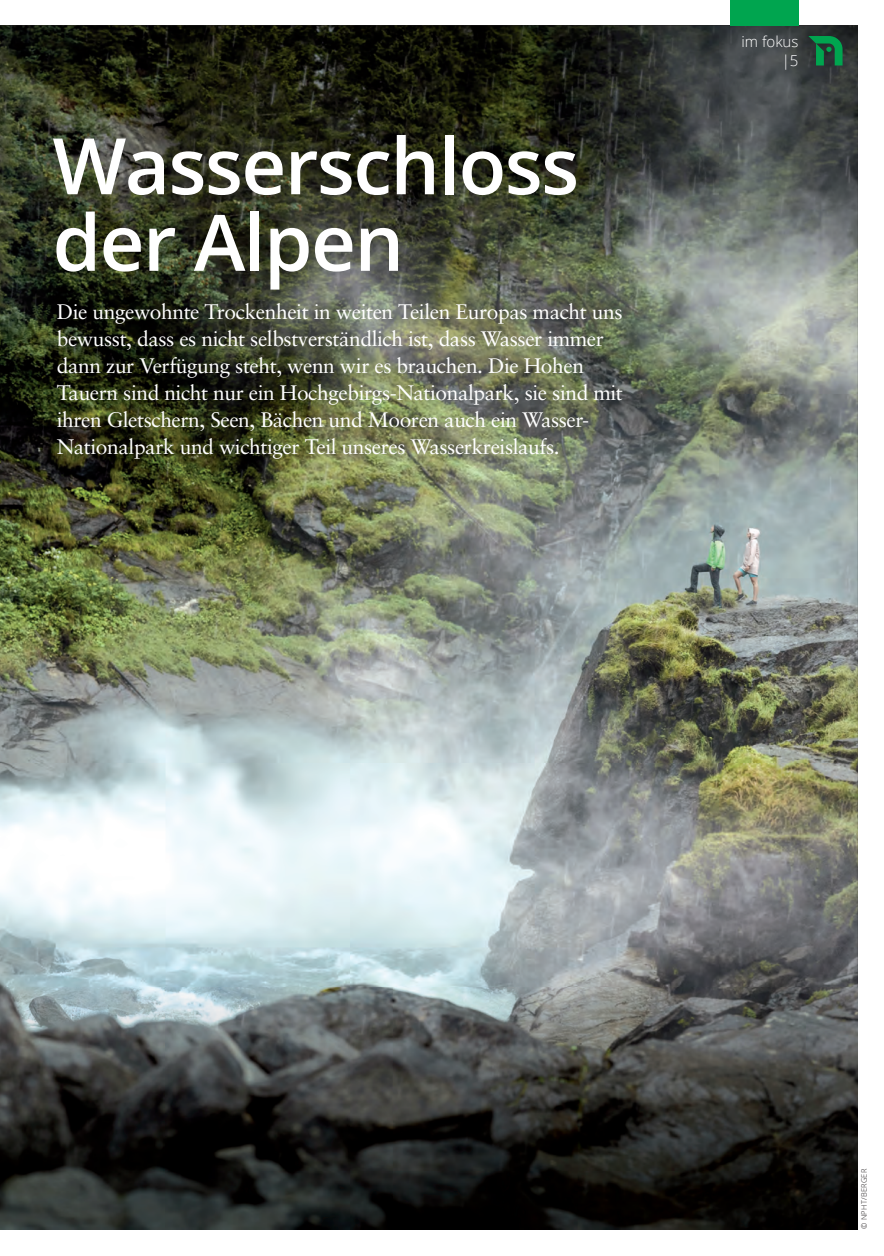
<style>
.page{position:relative;width:884px;height:1256px;background:#fff}
.page>*{position:absolute;margin:0;border:0;box-sizing:border-box;transform-origin:0 0}
.t1{font:600 78px/76.5px "Open Sans";letter-spacing:-.02em;color:#fff}
.t2{font:21px/27px "Sabon LT Pro";letter-spacing:-.02em;color:#fff}
.t3{font:300 15px/18px "Open Sans";color:#fff;text-align:right}
.t4{font:300 7.5px "Open Sans";letter-spacing:.03em;color:#231f20}
</style>
<div class="page">
<img style="left:0;top:25px;width:857px;height:962px">
<img style="left:0;top:987px;width:857px;height:242px">
<div style="left:729px;top:0;width:69px;height:25px;background:#00a54f"></div>
<svg style="left:808px;top:36px;width:34px;height:29px"></svg>
<h1 class="t1" style="left:53px;top:126px;width:528px">Wasserschloss der Alpen</h1>
<p class="t2" style="left:57px;top:298px;width:567px">Die ungewohnte Trockenheit in weiten Teilen Europas macht uns bewusst, dass es nicht selbstverständlich ist, dass Wasser immer dann zur Verfügung steht, wenn wir es brauchen. Die Hohen Tauern sind nicht nur ein Hochgebirgs-Nationalpark, sie sind mit ihren Gletschern, Seen, Bächen und Mooren auch ein Wasser-Nationalpark und wichtiger Teil unseres Wasserkreislaufs.</p>
<p class="t3" style="left:741px;top:33px;width:58px">im fokus |5</p>
<p class="t4" style="left:858px;top:1228px;width:61px;rotate:-90deg">© NPHT/BERGER</p>
</div>
